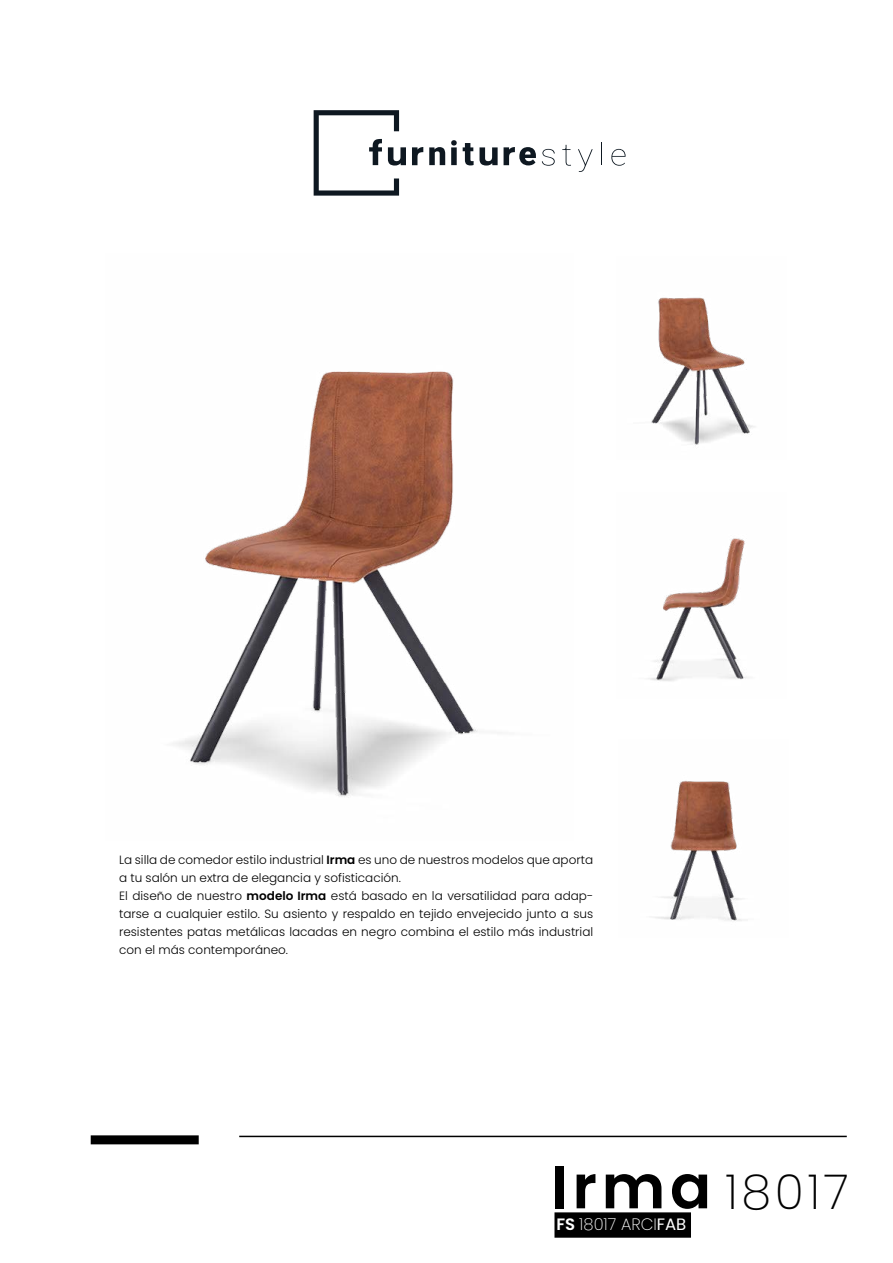
<style>
.page{position:relative;width:893px;height:1263px;background:#fff}
.page>*{position:absolute;margin:0;border:0;box-sizing:border-box;transform-origin:0 0}
.t1{font:200 48.3px "Poppins";letter-spacing:.075em;color:#000}
.t2{font:200 16.5px "Poppins";color:#fff}
.t3{font:300 12px/18px "Poppins";color:#000}
.s1{font-weight:600}
.s2{font-weight:600;font-size:60.9px}
.s3{font-weight:400}
</style>
<div class="page">
<img style="left:173px;top:371px;width:305px;height:426px">
<svg style="left:429px;top:147px;width:16px;height:18px"></svg>
<svg style="left:451px;top:140px;width:6px;height:25px"></svg>
<svg style="left:314px;top:110px;width:92px;height:86px"></svg>
<svg style="left:412px;top:147px;width:11px;height:18px"></svg>
<svg style="left:504px;top:147px;width:32px;height:18px"></svg>
<svg style="left:463px;top:143px;width:35px;height:23px"></svg>
<svg style="left:542px;top:149px;width:13px;height:17px"></svg>
<svg style="left:562px;top:145px;width:9px;height:21px"></svg>
<svg style="left:578px;top:149px;width:15px;height:23px"></svg>
<svg style="left:601px;top:142px;width:1px;height:23px"></svg>
<svg style="left:611px;top:149px;width:15px;height:17px"></svg>
<img style="left:651px;top:297px;width:104px;height:149px">
<img style="left:648px;top:538px;width:99px;height:143px">
<img style="left:654px;top:780px;width:88px;height:141px">
<hr style="left:239px;top:1136px;width:608px;height:1px;background:#000">
<div style="left:91px;top:1135px;width:108px;height:9px;background:#000"></div>
<div style="left:555px;top:1213px;width:135px;height:24px;background:#000"></div>
<div style="left:554px;top:1212px;width:137px;height:26px;border:2px solid #000"></div>
<p class="t3" style="left:119px;top:851px;width:476px">La silla de comedor estilo industrial <span class="s1">Irma</span> es uno de nuestros modelos que aporta a tu salón un extra de elegancia y sofisticación.<br>El diseño de nuestro <span class="s1">modelo Irma</span> está basado en la versatilidad para adap&shy;tarse a cualquier estilo. Su asiento y respaldo en tejido envejecido junto a sus resistentes patas metálicas lacadas en negro combina el estilo más industrial con el más contemporáneo.</p>
<h1 class="t1" style="left:551px;top:1164px;width:299px"><span class="s2">Irma</span> 18017</h1>
<h2 class="t2" style="left:556px;top:1214px;width:131px"><span class="s1">FS</span> 18017 ARCI<span class="s3">FAB</span></h2>
</div>
